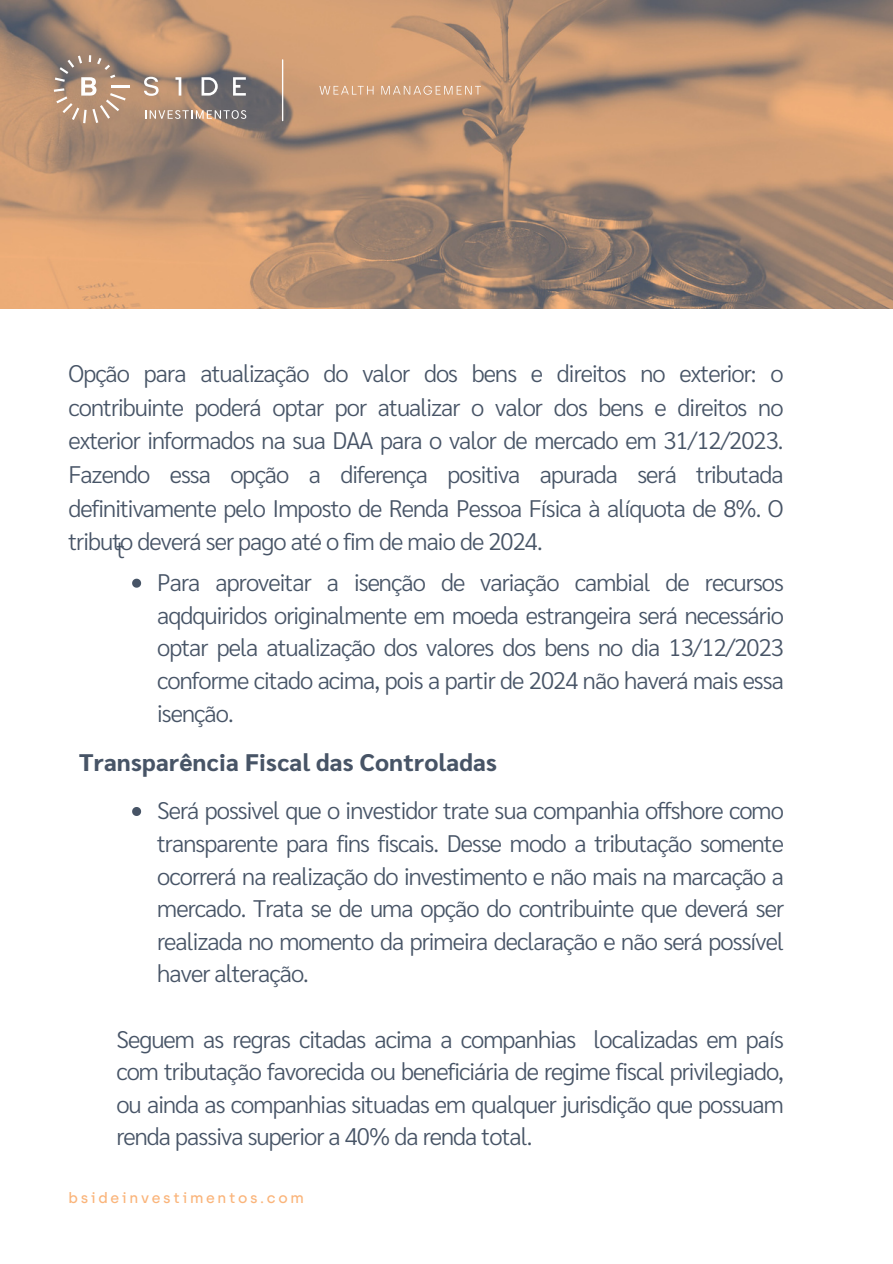
<style>
.page{position:relative;width:893px;height:1264px;background:#fff}
.page>*{position:absolute;margin:0;border:0;box-sizing:border-box;transform-origin:0 0}
.t1{font:300 24px/32.5px "Sarabun";letter-spacing:-.04em;color:#475466;text-align:justify}
.t2{font:800 24px "Sarabun";letter-spacing:.01em;color:#475466}
.t3{font:500 14.55px "Archia";letter-spacing:.18em;color:#fab47a}
</style>
<div class="page">
<img style="left:0;top:0;width:892px;height:308px">
<svg style="left:233px;top:77px;width:13px;height:19px"></svg>
<svg style="left:175px;top:77px;width:6px;height:19px"></svg>
<svg style="left:54px;top:55px;width:76px;height:68px;background:#af9481"></svg>
<svg style="left:144px;top:77px;width:15px;height:19px"></svg>
<svg style="left:201px;top:77px;width:17px;height:19px"></svg>
<svg style="left:145px;top:110px;width:101px;height:9px"></svg>
<hr style="left:282px;top:59px;width:1px;height:62px;background:#fff">
<svg style="left:319px;top:86px;width:54px;height:9px"></svg>
<svg style="left:381px;top:86px;width:100px;height:9px"></svg>
<svg style="left:132px;top:578px;width:9px;height:9px"></svg>
<svg style="left:132px;top:807px;width:9px;height:9px"></svg>
<p class="t1" style="left:68px;top:355px;width:716px;line-height:33.8px">Opção para atualização do valor dos bens e direitos no exterior: o contribuinte poderá optar por atualizar o valor dos bens e direitos no exterior informados na sua DAA para o valor de mercado em 31/12/2023.<br>Fazendo essa opção a diferença positiva apurada será tributada definitivamente pelo Imposto de Renda Pessoa Física à alíquota de 8%. O tributo deverá ser pago até o fim de maio de 2024.</p>
<p class="t1" style="left:157px;top:564px;width:628px">Para aproveitar a isenção de variação cambial de recursos aqdquiridos originalmente em moeda estrangeira será necessário optar pela atualização dos valores dos bens no dia 13/12/2023 conforme citado acima, pois a partir de 2024 não haverá mais essa isenção.</p>
<p class="t1" style="left:116px;top:532px;width:10px">t</p>
<p class="t2" style="left:79px;top:745px;width:419px">Transparência Fiscal das Controladas</p>
<p class="t1" style="left:157px;top:793px;width:628px">Será possivel que o investidor trate sua companhia offshore como transparente para fins fiscais. Desse modo a tributação somente ocorrerá na realização do investimento e não mais na marcação a mercado. Trata se de uma opção do contribuinte que deverá ser realizada no momento da primeira declaração e não será possível haver alteração.</p>
<p class="t1" style="left:116px;top:1021px;width:669px">Seguem as regras citadas acima a companhias localizadas em país com tributação favorecida ou beneficiária de regime fiscal privilegiado, ou ainda as companhias situadas em qualquer jurisdição que possuam renda passiva superior a 40% da renda total.</p>
<p class="t3" style="left:68px;top:1189px;width:237px">bsideinvestimentos.com</p>
</div>
